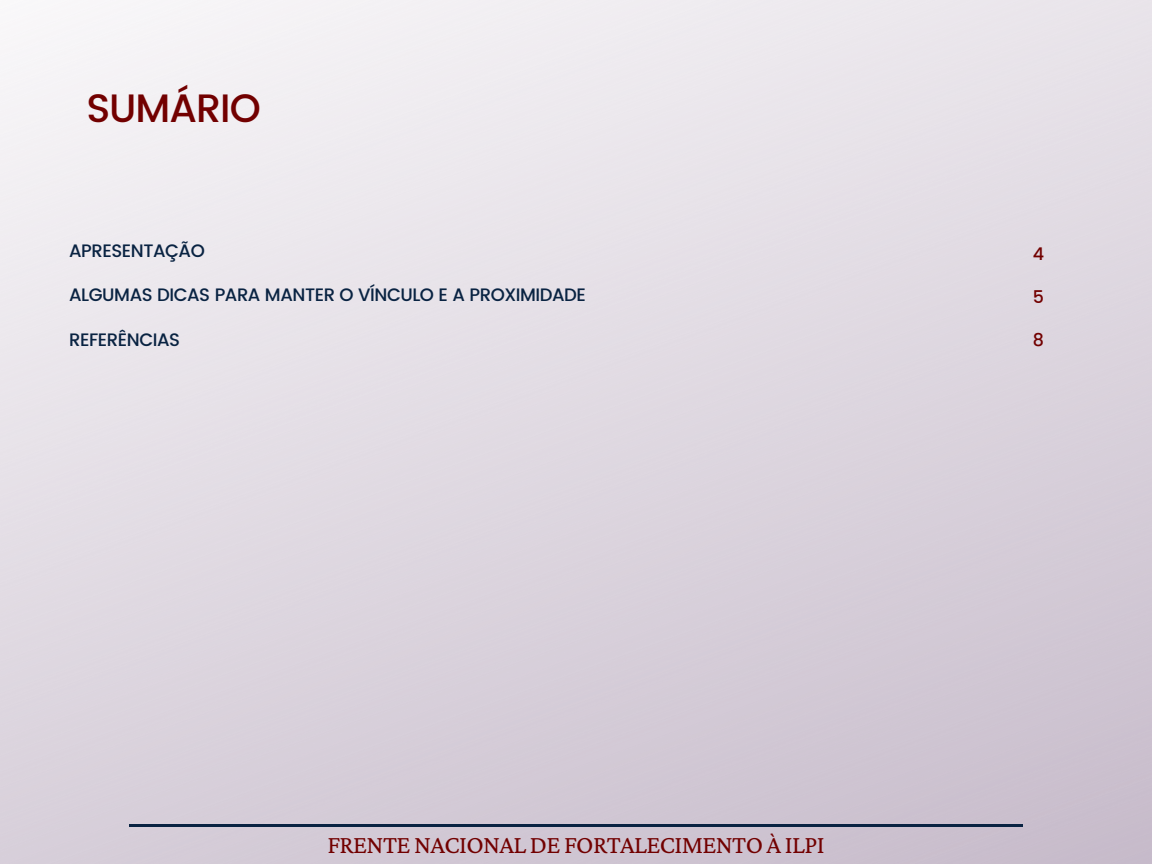
<style>
.page{position:relative;width:1152px;height:864px;background:#fff}
.page>*{position:absolute;margin:0;border:0;box-sizing:border-box;transform-origin:0 0}
.t1{font:500 39.6px "Poppins";letter-spacing:-.025em;color:#720000}
.t2{font:25.95px "Crimson Pro";letter-spacing:-.025em;color:#720000}
.t3{font:500 18px "Poppins";letter-spacing:-.025em;color:#092342}
.t4{font:500 17.55px "Poppins";color:#720000}
</style>
<div class="page">
<img style="left:0;top:0;width:1152px;height:864px">
<hr style="left:130px;top:824px;width:893px;height:2px;background:#092342">
<h1 class="t1" style="left:86px;top:85px;width:176px">SUMÁRIO</h1>
<p class="t3" style="left:69px;top:240px;width:137px">APRESENTAÇÃO</p>
<p class="t3" style="left:69px;top:285px;width:518px">ALGUMAS DICAS PARA MANTER O VÍNCULO E A PROXIMIDADE</p>
<p class="t3" style="left:69px;top:329px;width:112px">REFERÊNCIAS</p>
<h2 class="t2" style="left:327px;top:830px;width:499px">FRENTE NACIONAL DE FORTALECIMENTO À ILPI</h2>
<p class="t4" style="left:1033px;top:243px;width:13px">4</p>
<p class="t4" style="left:1033px;top:287px;width:13px">5</p>
<p class="t4" style="left:1033px;top:330px;width:13px">8</p>
</div>
